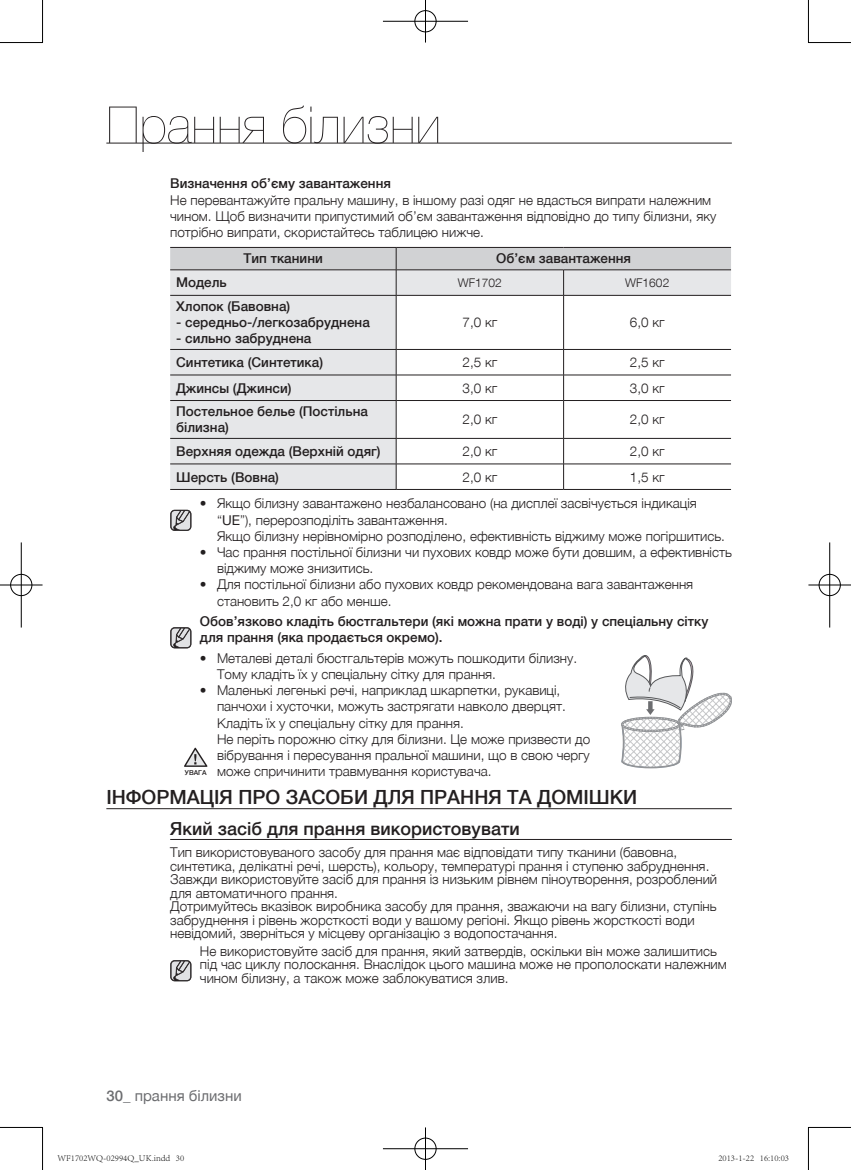
<style>
.page{position:relative;width:851px;height:1170px;background:#fff}
.page>*{position:absolute;margin:0;border:0;box-sizing:border-box;transform-origin:0 0}
.t1{font:200 51px "Helvetica Neue LTCYR";color:#231f20}
.t2{font:500 19.5px "Helvetica Neue LTCYR";color:#231f20}
.t3{font:500 18px "Helvetica Neue LTCYR";color:#231f20}
.t4{font:15px "Helvetica Neue LTCYR";color:#6c6d70}
.t5{font:300 13.5px/16.2px "Helvetica Neue LTCYR";color:#231f20}
.t6{font:500 13.5px/16.2px "Helvetica Neue LTCYR";color:#231f20}
.t7{font:300 12px "Helvetica Neue LTCYR";color:#231f20}
.t8{font:300 9px "Adobe Song Std";color:#000}
.t9{font:500 6.75px "Helvetica Neue LTCYR";color:#231f20}
.s1{font-weight:500}
.s2{font-weight:400}
</style>
<div class="page">
<hr style="left:106px;top:808px;width:625px;height:1px;background:#231f20">
<hr style="left:170px;top:839px;width:561px;height:1px;background:#231f20">
<div style="left:170px;top:296px;width:226px;height:193px;background:#e6e7e9"></div>
<hr style="left:170px;top:295px;width:226px;height:1px;background:#231f20">
<hr style="left:170px;top:349px;width:226px;height:1px;background:#231f20">
<hr style="left:170px;top:375px;width:226px;height:1px;background:#231f20">
<hr style="left:170px;top:400px;width:226px;height:1px;background:#231f20">
<hr style="left:170px;top:438px;width:226px;height:1px;background:#231f20">
<hr style="left:170px;top:463px;width:226px;height:1px;background:#231f20">
<hr style="left:170px;top:489px;width:226px;height:1px;background:#231f20">
<svg style="left:170px;top:247px;width:561px;height:48px"></svg>
<hr style="left:396px;top:295px;width:167px;height:1px;background:#231f20">
<hr style="left:396px;top:295px;width:1px;height:54px;background:#231f20">
<hr style="left:563px;top:295px;width:168px;height:1px;background:#231f20">
<hr style="left:396px;top:349px;width:167px;height:1px;background:#231f20">
<hr style="left:563px;top:349px;width:168px;height:1px;background:#231f20">
<hr style="left:396px;top:375px;width:167px;height:1px;background:#231f20">
<svg style="left:396px;top:349px;width:1px;height:51px"></svg>
<hr style="left:563px;top:375px;width:168px;height:1px;background:#231f20">
<svg style="left:563px;top:349px;width:1px;height:51px"></svg>
<hr style="left:396px;top:400px;width:167px;height:1px;background:#231f20">
<hr style="left:396px;top:400px;width:1px;height:38px;background:#231f20">
<hr style="left:563px;top:400px;width:168px;height:1px;background:#231f20">
<hr style="left:563px;top:400px;width:1px;height:38px;background:#231f20">
<hr style="left:396px;top:438px;width:167px;height:1px;background:#231f20">
<hr style="left:563px;top:438px;width:168px;height:1px;background:#231f20">
<hr style="left:396px;top:463px;width:167px;height:1px;background:#231f20">
<svg style="left:396px;top:438px;width:1px;height:51px"></svg>
<hr style="left:563px;top:463px;width:168px;height:1px;background:#231f20">
<svg style="left:563px;top:438px;width:1px;height:51px"></svg>
<hr style="left:396px;top:489px;width:167px;height:1px;background:#231f20">
<hr style="left:563px;top:489px;width:168px;height:1px;background:#231f20">
<hr style="left:563px;top:295px;width:1px;height:54px;background:#231f20">
<hr style="left:106px;top:143px;width:625px;height:1px;background:#231f20">
<svg style="left:170px;top:627px;width:21px;height:21px"></svg>
<svg style="left:621px;top:655px;width:111px;height:113px"></svg>
<svg style="left:170px;top:509px;width:21px;height:22px"></svg>
<svg style="left:184px;top:747px;width:23px;height:19px"></svg>
<svg style="left:170px;top:960px;width:21px;height:21px"></svg>
<hr style="left:0;top:42px;width:43px;height:1px;background:#000">
<hr style="left:808px;top:42px;width:42px;height:1px;background:#000">
<hr style="left:0;top:1127px;width:43px;height:1px;background:#000">
<hr style="left:808px;top:1127px;width:42px;height:1px;background:#000">
<hr style="left:42px;top:0;width:1px;height:43px;background:#000">
<hr style="left:42px;top:1127px;width:1px;height:42px;background:#000">
<hr style="left:808px;top:0;width:1px;height:43px;background:#000">
<hr style="left:808px;top:1127px;width:1px;height:42px;background:#000">
<div style="left:414px;top:10px;width:23px;height:23px;border:2px solid #fff;border-radius:50%"></div>
<hr style="left:383px;top:20px;width:85px;height:2px;background:#fff">
<hr style="left:424px;top:0;width:2px;height:43px;background:#fff">
<div style="left:414px;top:10px;width:22px;height:22px;border:1px solid #000;border-radius:50%"></div>
<hr style="left:383px;top:21px;width:85px;height:1px;background:#000">
<hr style="left:425px;top:0;width:1px;height:43px;background:#000">
<div style="left:414px;top:1136px;width:23px;height:24px;border:2px solid #fff;border-radius:50%"></div>
<hr style="left:383px;top:1147px;width:85px;height:2px;background:#fff">
<hr style="left:424px;top:1127px;width:2px;height:42px;background:#fff">
<div style="left:414px;top:1137px;width:22px;height:22px;border:1px solid #000;border-radius:50%"></div>
<hr style="left:383px;top:1148px;width:85px;height:1px;background:#000">
<hr style="left:425px;top:1127px;width:1px;height:42px;background:#000">
<div style="left:10px;top:573px;width:23px;height:23px;border:2px solid #fff;border-radius:50%"></div>
<hr style="left:0;top:584px;width:43px;height:2px;background:#fff">
<hr style="left:20px;top:542px;width:2px;height:85px;background:#fff">
<div style="left:10px;top:574px;width:22px;height:21px;border:1px solid #000;border-radius:50%"></div>
<hr style="left:0;top:584px;width:43px;height:1px;background:#000">
<hr style="left:21px;top:542px;width:1px;height:85px;background:#000">
<div style="left:817px;top:573px;width:24px;height:23px;border:2px solid #fff;border-radius:50%"></div>
<hr style="left:808px;top:584px;width:42px;height:2px;background:#fff">
<hr style="left:828px;top:542px;width:2px;height:85px;background:#fff">
<div style="left:818px;top:574px;width:22px;height:21px;border:1px solid #000;border-radius:50%"></div>
<hr style="left:808px;top:584px;width:42px;height:1px;background:#000">
<hr style="left:829px;top:542px;width:1px;height:85px;background:#000">
<p class="t1" style="left:106px;top:96px;width:336px">прання білизни</p>
<p class="t5" style="left:170px;top:176px;width:547px"><span class="s1">Визначення об’єму завантаження<br></span>Не перевантажуйте пральну машину, в іншому разі одяг не вдасться випрати належним чином. Щоб визначити припустимий об’єм завантаження відповідно до типу білизни, яку потрібно випрати, скористайтесь таблицею нижче.</p>
<p class="t6" style="left:243px;top:251px;width:81px">Тип тканини</p>
<p class="t6" style="left:496px;top:251px;width:136px">Об’єм завантаження</p>
<p class="t6" style="left:176px;top:275px;width:52px">Модель</p>
<p class="t7" style="left:458px;top:276px;width:46px">WF1702</p>
<p class="t7" style="left:625px;top:276px;width:46px">WF1602</p>
<p class="t6" style="left:176px;top:298px;width:116px">Хлопок (Бавовна)</p>
<p class="t6" style="left:176px;top:314px;width:195px">- середньо-/легкозабруднена</p>
<p class="t6" style="left:176px;top:331px;width:137px">- сильно забруднена</p>
<p class="t5" style="left:462px;top:314px;width:36px">7,0 кг</p>
<p class="t5" style="left:630px;top:314px;width:36px">6,0 кг</p>
<p class="t6" style="left:176px;top:354px;width:148px">Синтетика (Синтетика)</p>
<p class="t5" style="left:462px;top:354px;width:36px">2,5 кг</p>
<p class="t5" style="left:630px;top:354px;width:36px">2,5 кг</p>
<p class="t6" style="left:176px;top:380px;width:117px">Джинсы (Джинси)</p>
<p class="t5" style="left:462px;top:380px;width:36px">3,0 кг</p>
<p class="t5" style="left:630px;top:380px;width:36px">3,0 кг</p>
<p class="t6" style="left:176px;top:403px;width:193px">Постельное белье (Постільна білизна)</p>
<p class="t5" style="left:462px;top:411px;width:36px">2,0 кг</p>
<p class="t5" style="left:630px;top:411px;width:36px">2,0 кг</p>
<p class="t6" style="left:176px;top:443px;width:206px">Верхняя одежда (Верхній одяг)</p>
<p class="t5" style="left:462px;top:443px;width:36px">2,0 кг</p>
<p class="t5" style="left:630px;top:443px;width:36px">2,0 кг</p>
<p class="t6" style="left:176px;top:469px;width:104px">Шерсть (Вовна)</p>
<p class="t5" style="left:462px;top:468px;width:36px">2,0 кг</p>
<p class="t5" style="left:630px;top:468px;width:36px">1,5 кг</p>
<p class="t5" style="left:217px;top:495px;width:509px;text-indent:-17px">• Якщо білизну завантажено незбалансовано (на дисплеї засвічується індикація “<span class="s2">UE</span>”), перерозподіліть завантаження.<br>Якщо білизну нерівномірно розподілено, ефективність віджиму може погіршитись.</p>
<p class="t5" style="left:217px;top:544px;width:516px;text-indent:-17px">• Час прання постільної білизни чи пухових ковдр може бути довшим, а ефективність віджиму може знизитись.</p>
<p class="t5" style="left:217px;top:576px;width:477px;text-indent:-17px">• Для постільної білизни або пухових ковдр рекомендована вага завантаження становить 2,0 кг або менше.</p>
<p class="t6" style="left:200px;top:613px;width:510px">Обов’язково кладіть бюстгальтери (які можна прати у воді) у спеціальну сітку для прання (яка продається окремо).</p>
<p class="t5" style="left:217px;top:650px;width:361px;text-indent:-17px">• Металеві деталі бюстгальтерів можуть пошкодити білизну.<br>Тому кладіть їх у спеціальну сітку для прання.</p>
<p class="t5" style="left:217px;top:682px;width:374px;text-indent:-17px">• Маленькі легенькі речі, наприклад шкарпетки, рукавиці, панчохи і хусточки, можуть застрягати навколо дверцят.<br>Кладіть їх у спеціальну сітку для прання.<br>Не періть порожню сітку для білизни. Це може призвести до вібрування і пересування пральної машини, що в свою чергу може спричинити травмування користувача.</p>
<p class="t2" style="left:106px;top:786px;width:20px">Інформаці</p>
<p class="t2" style="left:219px;top:786px;width:34px">я про</p>
<p class="t2" style="left:286px;top:786px;width:15px">засоби</p>
<p class="t2" style="left:373px;top:786px;width:61px">для пранн</p>
<p class="t2" style="left:488px;top:786px;width:64px">я та домішки</p>
<p class="t3" style="left:170px;top:818px;width:351px">Який засіб для прання використовувати</p>
<p class="t5" style="left:170px;top:845px;width:548px;line-height:13.5px">Тип використовуваного засобу для прання має відповідати типу тканини (бавовна, синтетика, делікатні речі, шерсть), кольору, температурі прання і ступеню забруднення.<br>Завжди використовуйте засіб для прання із низьким рівнем піноутворення, розроблений для автоматичного прання.<br>Дотримуйтесь вказівок виробника засобу для прання, зважаючи на вагу білизни, ступінь забруднення і рівень жорсткості води у вашому регіоні. Якщо рівень жорсткості води невідомий, зверніться у місцеву організацію з водопостачання.</p>
<p class="t5" style="left:200px;top:944px;width:528px;line-height:13.5px">Не використовуйте засіб для прання, який затвердів, оскільки він може залишитись під час циклу полоскання. Внаслідок цього машина може не прополоскати належним чином білизну, а також може заблокуватися злив.</p>
<p class="t9" style="left:185px;top:769px;width:23px">УВАГА</p>
<p class="t4" style="left:106px;top:1087px;width:137px"><span class="s1">30_</span> прання білизни</p>
<p class="t8" style="left:58px;top:1152px;width:128px">WF1702WQ-02994Q_UK.indd 30</p>
<p class="t8" style="left:718px;top:1152px;width:72px">2013-1-22 16:10:03</p>
</div>
